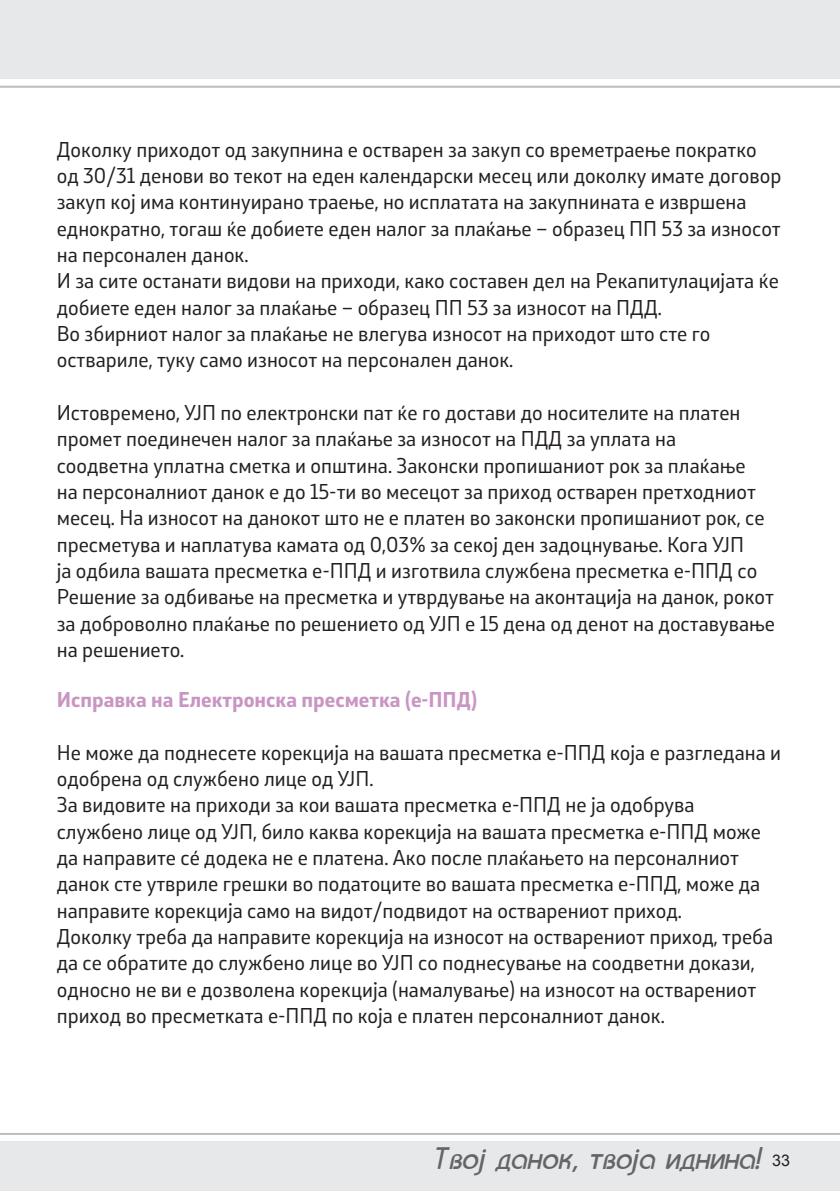
<style>
.page{position:relative;width:840px;height:1191px;background:#fff}
.page>*{position:absolute;margin:0;border:0;box-sizing:border-box;transform-origin:0 0}
.t1{font:italic 34px "C Bahamas";color:#636566}
.t2{font:20px/26.4px "Stobi Sans";color:#231f20}
.t3{font:700 20px "Stobi Sans";color:#c996c3}
.s1{font-family:"Arial";font-style:normal;font-size:16px;color:#231f20}
</style>
<div class="page">
<div style="left:0;top:1141px;width:839px;height:50px;background:#e7e8e9"></div>
<hr style="left:0;top:1133px;width:839px;height:2px;background:#bcbdbe">
<div style="left:0;top:0;width:839px;height:79px;background:#e7e8e9"></div>
<hr style="left:0;top:86px;width:839px;height:2px;background:#bcbdbe">
<p class="t2" style="left:57px;top:135px;width:725px">Доколку приходот од закупнина е остварен за закуп со времетраење пократко од 30/31 денови во текот на еден календарски месец или доколку имате договор закуп кој има континуирано траење, но исплатата на закупнината е извршена еднократно, тогаш ќе добиете еден налог за плаќање – образец ПП 53 за износот на персонален данок.<br>И за сите останати видови на приходи, како составен дел на Рекапитулацијата ќе добиете еден налог за плаќање – образец ПП 53 за износот на ПДД.<br>Во збирниот налог за плаќање не влегува износот на приходот што сте го оствариле, туку само износот на персонален данок.</p>
<p class="t2" style="left:57px;top:399px;width:719px">Истовремено, УЈП по електронски пат ќе го достави до носителите на платен промет поединечен налог за плаќање за износот на ПДД за уплата на<br>соодветна уплатна сметка и општина. Законски пропишаниот рок за плаќање<br>на персоналниот данок е до 15-ти во месецот за приход остварен претходниот месец. На износот на данокот што не е платен во законски пропишаниот рок, се пресметува и наплатува камата од 0,03% за секој ден задоцнување. Кога УЈП<br>ја одбила вашата пресметка е-ППД и изготвила службена пресметка е-ППД со Решение за одбивање на пресметка и утврдување на аконтација на данок, рокот за доброволно плаќање по решението од УЈП е 15 дена од денот на доставување на решението.</p>
<p class="t3" style="left:57px;top:686px;width:421px">Исправка на Електронска пресметка (е-ППД)</p>
<p class="t2" style="left:57px;top:738px;width:725px">Не може да поднесете корекција на вашата пресметка е-ППД која е разгледана и одобрена од службено лице од УЈП.<br>За видовите на приходи за кои вашата пресметка е-ППД не ја одобрува службено лице од УЈП, било каква корекција на вашата пресметка е-ППД може да направите сé додека не е платена. Ако после плаќањето на персоналниот данок сте утвриле грешки во податоците во вашата пресметка е-ППД, може да направите корекција само на видот/подвидот на остварениот приход.<br>Доколку треба да направите корекција на износот на остварениот приход, треба да се обратите до службено лице во УЈП со поднесување на соодветни докази, односно не ви е дозволена корекција (намалување) на износот на остварениот приход во пресметката е-ППД по која е платен персоналниот данок.</p>
<h1 class="t1" style="left:433px;top:1144px;width:358px">Tvoj danok, tvoja idnina! <span class="s1">33</span></h1>
</div>
